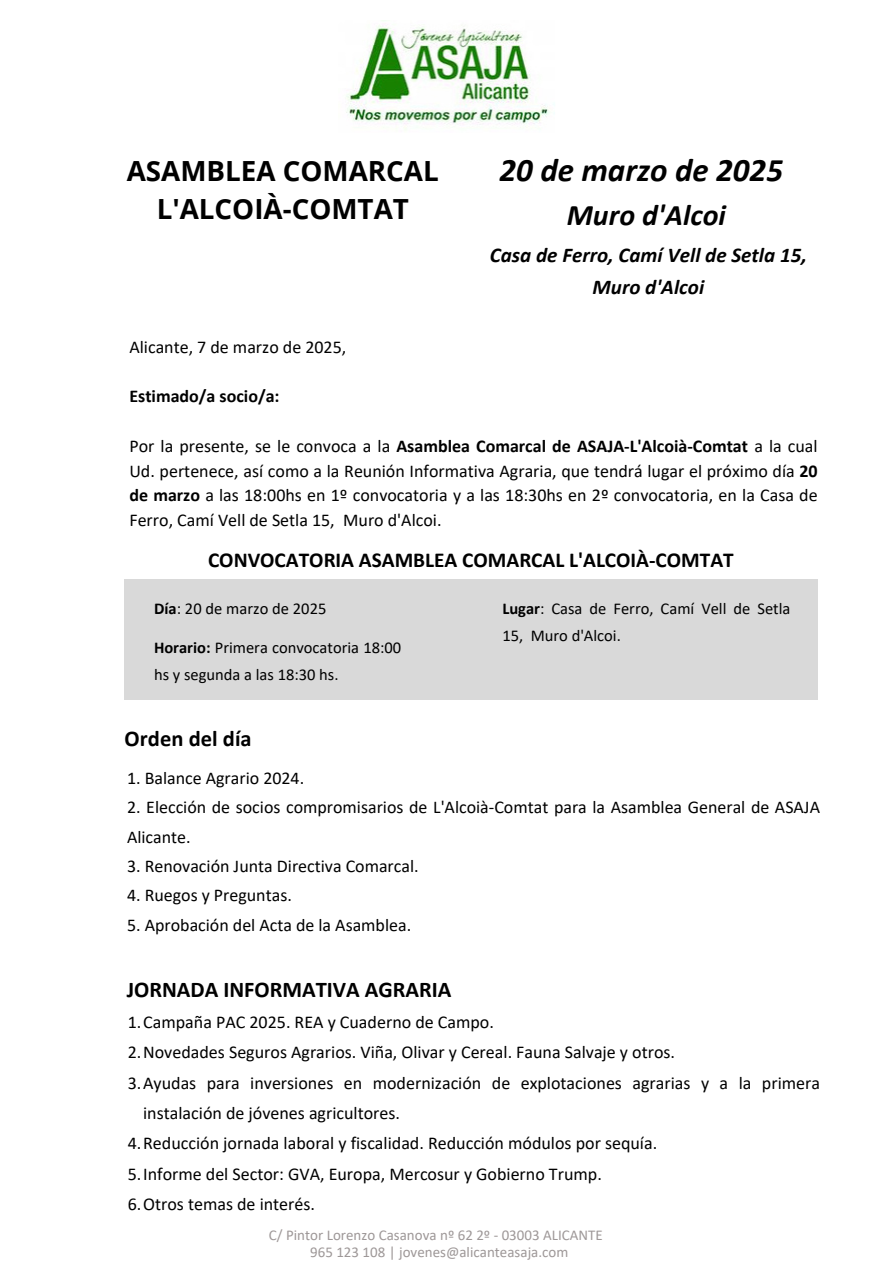
<style>
.page{position:relative;width:894px;height:1264px;background:#fff}
.page>*{position:absolute;margin:0;border:0;box-sizing:border-box;transform-origin:0 0}
.t1{font:italic 700 33px "Calibri";color:#000}
.t2{font:italic 700 30px "Calibri";color:#000}
.t3{font:700 27.75px/38.2px "Open Sans";color:#000;text-align:center}
.t4{font:700 22.5px "Calibri";color:#000}
.t5{font:700 21.3px "Calibri";color:#000}
.t6{font:italic 700 21px/31.5px "Calibri";color:#000;text-align:center}
.t7{font:18px/24.8px "Calibri";color:#000}
.t8{font:700 18px "Calibri";color:#000}
.t9{font:16.5px/27px "Calibri";color:#000}
.t10{font:15px "Calibri";color:#9e9898}
.s1{font-weight:700}
</style>
<div class="page">
<img style="left:346px;top:24px;width:209px;height:106px">
<div style="left:125px;top:578px;width:692px;height:121px;background:#d9d9d9"></div>
<h4 class="t3" style="left:127px;top:151px;width:313px">ASAMBLEA COMARCAL<br>L'ALCOIÀ-COMTAT</h4>
<p class="t1" style="left:499px;top:157px;width:285px">20 de marzo de 2025</p>
<p class="t2" style="left:566px;top:203px;width:161px">Muro d'Alcoi</p>
<h5 class="t6" style="left:490px;top:241px;width:318px">Casa de Ferro, Camí Vell de Setla 15,<br>Muro d'Alcoi</h5>
<h6 class="t7" style="left:129px;top:336px;width:218px">Alicante, 7 de marzo de 2025,</h6>
<h6 class="t8" style="left:129px;top:389px;width:152px">Estimado/a socio/a:</h6>
<h6 class="t7" style="left:129px;top:435px;width:689px;text-align:justify">Por la presente, se le convoca a la <span class="s1">Asamblea Comarcal de ASAJA-L'Alcoià-Comtat</span> a la cual Ud. pertenece, así como a la Reunión Informativa Agraria, que tendrá lugar el próximo día <span class="s1">20 de marzo</span> a las 18:00hs en 1º convocatoria y a las 18:30hs en 2º convocatoria, en la Casa de Ferro, Camí Vell de Setla 15, Muro d'Alcoi.</h6>
<h6 class="t5" style="left:208px;top:551px;width:527px">CONVOCATORIA ASAMBLEA COMARCAL L'ALCOIÀ-COMTAT</h6>
<p class="t9" style="left:154px;top:596px;width:174px"><span class="s1">Día</span>: 20 de marzo de 2025</p>
<h3 class="t9" style="left:154px;top:635px;width:249px"><span class="s1">Horario:</span> Primera convocatoria 18:00 hs y segunda a las 18:30 hs.</h3>
<p class="t9" style="left:502px;top:596px;width:289px"><span class="s1">Lugar</span>: Casa de Ferro, Camí Vell de Setla<br>15, Muro d'Alcoi.</p>
<p class="t4" style="left:125px;top:729px;width:128px">Orden del día</p>
<h2 class="t7" style="left:127px;top:767px;width:179px">1. Balance Agrario 2024.</h2>
<h2 class="t7" style="left:127px;top:794px;width:694px;line-height:29.2px">2. Elección de socios compromisarios de L'Alcoià-Comtat para la Asamblea General de ASAJA<br>Alicante.</h2>
<h2 class="t7" style="left:127px;top:855px;width:293px">3. Renovación Junta Directiva Comarcal.</h2>
<h2 class="t7" style="left:127px;top:884px;width:166px">4. Ruegos y Preguntas.</h2>
<h2 class="t7" style="left:127px;top:913px;width:285px">5. Aprobación del Acta de la Asamblea.</h2>
<p class="t4" style="left:127px;top:979px;width:326px">JORNADA INFORMATIVA AGRARIA</p>
<p class="t7" style="left:128px;top:1010px;width:367px">1.Campaña PAC 2025. REA y Cuaderno de Campo.</p>
<p class="t7" style="left:128px;top:1041px;width:548px">2.Novedades Seguros Agrarios. Viña, Olivar y Cereal. Fauna Salvaje y otros.</p>
<p class="t7" style="left:143px;top:1068px;width:678px;line-height:30.3px;text-indent:-15px">3.Ayudas para inversiones en modernización de explotaciones agrarias y a la primera instalación de jóvenes agricultores.</p>
<p class="t7" style="left:128px;top:1132px;width:531px">4.Reducción jornada laboral y fiscalidad. Reducción módulos por sequía.</p>
<p class="t7" style="left:128px;top:1162px;width:475px">5.Informe del Sector: GVA, Europa, Mercosur y Gobierno Trump.</p>
<p class="t7" style="left:128px;top:1193px;width:189px">6.Otros temas de interés.</p>
<h1 class="t10" style="left:269px;top:1228px;width:335px">C/ Pintor Lorenzo Casanova nº 62 2º - 03003 ALICANTE</h1>
<h4 class="t10" style="left:310px;top:1245px;width:260px">965 123 108 | jovenes@alicanteasaja.com</h4>
</div>
